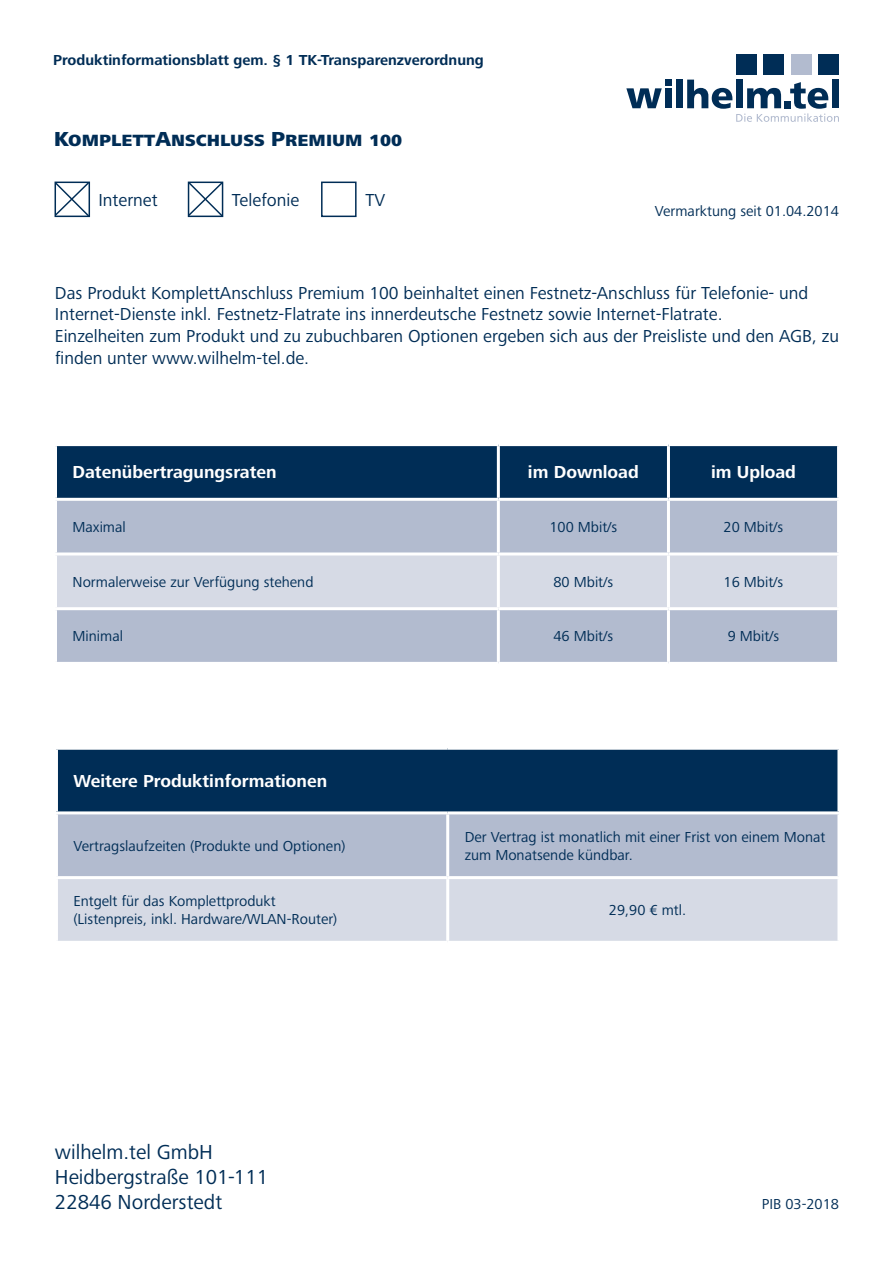
<style>
.page{position:relative;width:893px;height:1263px;background:#fff}
.page>*{position:absolute;margin:0;border:0;box-sizing:border-box;transform-origin:0 0}
.t1{font:21px/25.2px "Frutiger Nextfor SNS";color:#002d56}
.t2{font:800 21px "Frutiger Nextfor SNS";color:#002d56}
.t3{font:18px/21.6px "Frutiger Nextfor SNS";color:#002d56}
.t4{font:700 18px "Frutiger Nextfor SNS";color:#fff}
.t5{font:15px/18px "Frutiger Nextfor SNS";color:#002d56}
.t6{font:700 15px "Frutiger Nextfor SNS";color:#002d56}
</style>
<div class="page">
<div style="left:736px;top:54px;width:21px;height:21px;background:#002d56"></div>
<div style="left:763px;top:54px;width:21px;height:21px;background:#002d56"></div>
<div style="left:791px;top:54px;width:20px;height:21px;background:#b2bbcf"></div>
<div style="left:818px;top:54px;width:21px;height:21px;background:#002d56"></div>
<div style="left:665px;top:80px;width:7px;height:6px;background:#002d56"></div>
<svg style="left:626px;top:88px;width:36px;height:20px"></svg>
<div style="left:665px;top:88px;width:7px;height:20px;background:#002d56"></div>
<div style="left:676px;top:80px;width:7px;height:28px;background:#002d56"></div>
<svg style="left:687px;top:80px;width:152px;height:42px"></svg>
<div style="left:321px;top:182px;width:36px;height:35px;border:2px solid #002d56"></div>
<svg style="left:54px;top:181px;width:37px;height:37px"></svg>
<svg style="left:187px;top:181px;width:37px;height:37px"></svg>
<div style="left:57px;top:446px;width:780px;height:52px;background:#002d56"></div>
<div style="left:57px;top:501px;width:780px;height:161px;background:#b2bbcf"></div>
<div style="left:57px;top:555px;width:780px;height:52px;background:#d6dae5"></div>
<hr style="left:497px;top:446px;width:3px;height:52px;background:#fff">
<hr style="left:667px;top:446px;width:3px;height:52px;background:#fff">
<hr style="left:497px;top:501px;width:3px;height:51px;background:#fff">
<hr style="left:667px;top:501px;width:3px;height:51px;background:#fff">
<hr style="left:54px;top:552px;width:444px;height:3px;background:#fff">
<hr style="left:498px;top:552px;width:170px;height:3px;background:#fff">
<hr style="left:497px;top:555px;width:3px;height:52px;background:#fff">
<hr style="left:668px;top:552px;width:172px;height:3px;background:#fff">
<hr style="left:667px;top:555px;width:3px;height:52px;background:#fff">
<hr style="left:54px;top:607px;width:444px;height:3px;background:#fff">
<hr style="left:498px;top:607px;width:170px;height:3px;background:#fff">
<hr style="left:497px;top:610px;width:3px;height:52px;background:#fff">
<hr style="left:668px;top:607px;width:172px;height:3px;background:#fff">
<hr style="left:667px;top:610px;width:3px;height:52px;background:#fff">
<div style="left:56px;top:748px;width:783px;height:65px;background:#002d56"></div>
<div style="left:58px;top:814px;width:779px;height:62px;background:#b2bbcf"></div>
<div style="left:58px;top:879px;width:779px;height:62px;background:#d6dae5"></div>
<hr style="left:55px;top:747px;width:393px;height:3px;background:#fff">
<hr style="left:55px;top:750px;width:3px;height:61px;background:#fff">
<hr style="left:448px;top:747px;width:392px;height:3px;background:#fff">
<hr style="left:837px;top:750px;width:3px;height:61px;background:#fff">
<hr style="left:55px;top:811px;width:393px;height:3px;background:#fff">
<hr style="left:448px;top:811px;width:392px;height:3px;background:#fff">
<hr style="left:446px;top:814px;width:3px;height:62px;background:#fff">
<hr style="left:446px;top:879px;width:3px;height:62px;background:#fff">
<p class="t6" style="left:53px;top:51px;width:432px">Produktinformationsblatt gem. § 1 TK-Transparenzverordnung</p>
<h1 class="t2" style="left:54px;top:127px;width:350px">KomplettAnschluss Premium 100</h1>
<p class="t3" style="left:98px;top:190px;width:61px">Internet</p>
<p class="t3" style="left:232px;top:190px;width:69px">Telefonie</p>
<p class="t3" style="left:365px;top:190px;width:21px">TV</p>
<p class="t5" style="left:655px;top:203px;width:186px">Vermarktung seit 01.04.2014</p>
<p class="t3" style="left:55px;top:282px;width:785px">Das Produkt KomplettAnschluss Premium 100 beinhaltet einen Festnetz-Anschluss für Telefonie- und Internet-Dienste inkl. Festnetz-Flatrate ins innerdeutsche Festnetz sowie Internet-Flatrate.<br>Einzelheiten zum Produkt und zu zubuchbaren Optionen ergeben sich aus der Preisliste und den AGB, zu finden unter www.wilhelm-tel.de.</p>
<p class="t4" style="left:73px;top:462px;width:206px">Datenübertragungsraten</p>
<p class="t4" style="left:528px;top:462px;width:112px">im Download</p>
<p class="t4" style="left:711px;top:462px;width:87px">im Upload</p>
<p class="t5" style="left:73px;top:518px;width:55px">Maximal</p>
<p class="t5" style="left:549px;top:518px;width:70px">100 Mbit/s</p>
<p class="t5" style="left:724px;top:518px;width:61px">20 Mbit/s</p>
<p class="t5" style="left:73px;top:573px;width:243px">Normalerweise zur Verfügung stehend</p>
<p class="t5" style="left:553px;top:573px;width:61px">80 Mbit/s</p>
<p class="t5" style="left:724px;top:573px;width:61px">16 Mbit/s</p>
<p class="t5" style="left:73px;top:628px;width:52px">Minimal</p>
<p class="t5" style="left:553px;top:628px;width:61px">46 Mbit/s</p>
<p class="t5" style="left:728px;top:628px;width:53px">9 Mbit/s</p>
<p class="t4" style="left:73px;top:771px;width:255px">Weitere Produktinformationen</p>
<p class="t5" style="left:73px;top:837px;width:273px">Vertragslaufzeiten (Produkte und Optionen)</p>
<p class="t5" style="left:465px;top:828px;width:362px">Der Vertrag ist monatlich mit einer Frist von einem Monat zum Monatsende kündbar.</p>
<p class="t5" style="left:73px;top:893px;width:265px">Entgelt für das Komplettprodukt (Listenpreis, inkl. Hardware/WLAN-Router)</p>
<p class="t5" style="left:609px;top:902px;width:79px">29,90 € mtl.</p>
<h1 class="t1" style="left:55px;top:1140px;width:215px">wilhelm.tel GmbH<br>Heidbergstraße 101-111<br>22846 Norderstedt</h1>
<p class="t5" style="left:762px;top:1195px;width:79px">PIB 03-2018</p>
</div>
